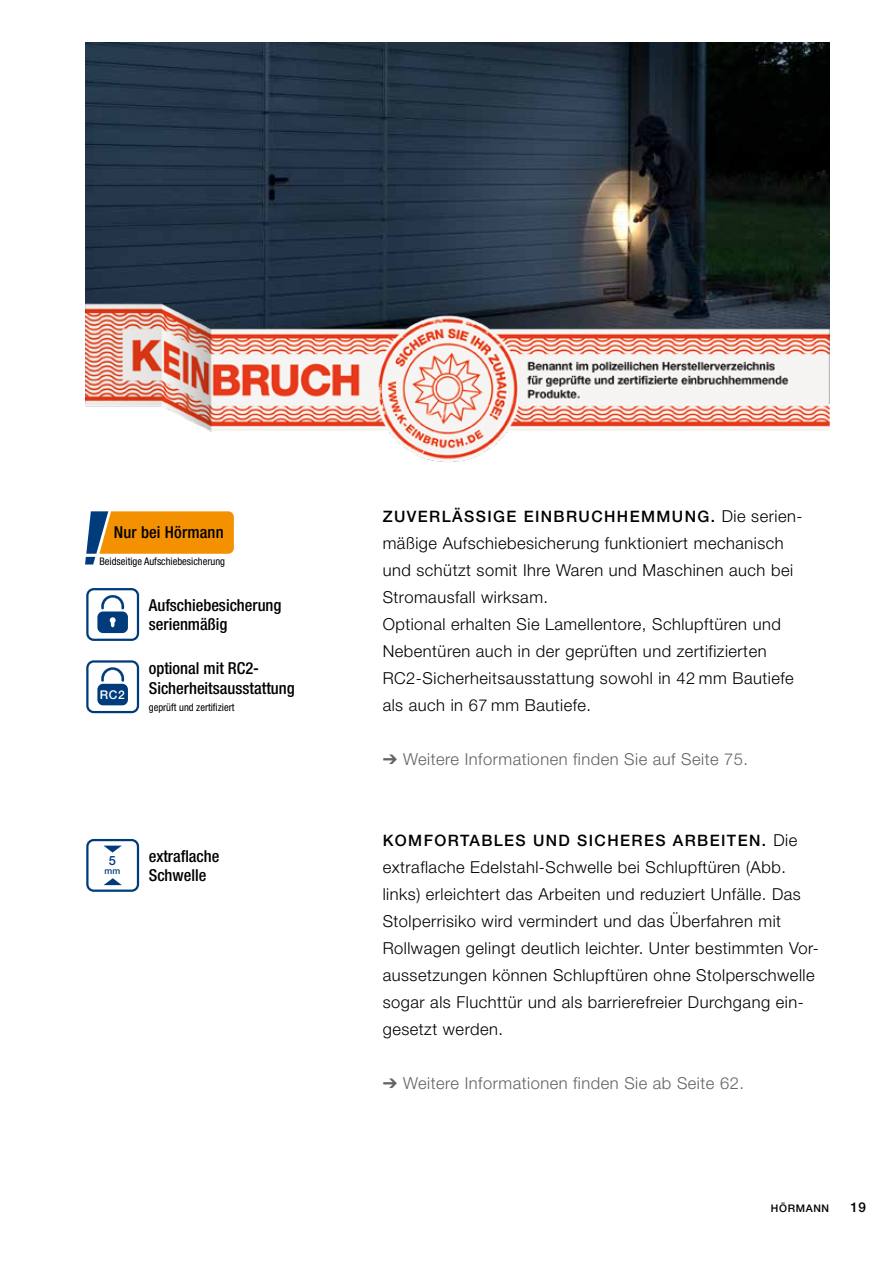
<style>
.page{position:relative;width:893px;height:1263px;background:#fff}
.page>*{position:absolute;margin:0;border:0;box-sizing:border-box;transform-origin:0 0}
.t1{font:300 16.5px/27px "Hoermann Helvetica Neue";letter-spacing:.03em;color:#000}
.t2{font:500 condensed 16.5px/19.5px "Hoermann Helvetica Neue";color:#000}
.t3{font:300 16.5px "Hoermann Helvetica Neue";letter-spacing:.03em;color:#626261}
.t4{font:500 15.75px "Hoermann Helvetica Neue";letter-spacing:.09em;color:#000}
.t5{font:500 13.5px "Hoermann Helvetica Neue";color:#000}
.t6{font:500 12.75px "Hoermann Helvetica Neue";color:#003b7c}
.t7{font:500 12px "Hoermann Helvetica Neue";color:#fff}
.t8{font:condensed 10.5px "Hoermann Helvetica Neue";color:#000}
.t9{font:500 10.5px "Hoermann Helvetica Neue";letter-spacing:.06em;color:#000}
.t10{font:500 9px "Hoermann Helvetica Neue";color:#003b7c}
.s1{font-weight:300;font-size:16.5px}
</style>
<div class="page">
<img style="left:85px;top:43px;width:744px;height:259px">
<img style="left:85px;top:302px;width:744px;height:160px">
<div style="left:86px;top:588px;width:53px;height:53px;border:2px solid #003b7c;border-radius:6px"></div>
<div style="left:97px;top:611px;width:31px;height:22px;background:#003b7c;border-radius:6px"></div>
<svg style="left:101px;top:595px;width:23px;height:14px"></svg>
<svg style="left:110px;top:617px;width:6px;height:10px"></svg>
<div style="left:86px;top:660px;width:53px;height:53px;border:2px solid #003b7c;border-radius:6px"></div>
<div style="left:97px;top:684px;width:31px;height:21px;background:#003b7c;border-radius:6px"></div>
<svg style="left:101px;top:667px;width:23px;height:15px"></svg>
<div style="left:86px;top:839px;width:53px;height:53px;border:2px solid #003b7c;border-radius:6px"></div>
<svg style="left:104px;top:878px;width:18px;height:7px"></svg>
<svg style="left:104px;top:846px;width:18px;height:6px"></svg>
<svg style="left:85px;top:511px;width:149px;height:53px"></svg>
<p class="t2" style="left:114px;top:522px;width:111px">Nur bei Hörmann</p>
<p class="t8" style="left:99px;top:554px;width:127px">Beidseitige Aufschiebesicherung</p>
<p class="t7" style="left:100px;top:686px;width:27px">RC2</p>
<p class="t2" style="left:149px;top:594px;width:134px">Aufschiebesicherung serienmäßig</p>
<p class="t2" style="left:149px;top:658px;width:147px">optional mit RC2-<br>Sicherheitsausstattung</p>
<p class="t8" style="left:149px;top:700px;width:87px">geprüft und zertifiziert</p>
<p class="t6" style="left:109px;top:852px;width:9px">5</p>
<p class="t10" style="left:104px;top:865px;width:17px">mm</p>
<p class="t2" style="left:149px;top:845px;width:72px">extraflache<br>Schwelle</p>
<p class="t4" style="left:383px;top:505px;width:421px">ZUVERLÄSSIGE EINBRUCHHEMMUNG. <span class="s1">Die serien-</span></p>
<p class="t1" style="left:383px;top:529px;width:413px">mäßige Aufschiebesicherung funktioniert mechanisch und schützt somit Ihre Waren und Maschinen auch bei Stromausfall wirksam.<br>Optional erhalten Sie Lamellentore, Schlupftüren und Nebentüren auch in der geprüften und zertifizierten RC2-Sicherheitsausstattung sowohl in 42 mm Bautiefe als auch in 67 mm Bautiefe.</p>
<p class="t3" style="left:383px;top:748px;width:367px">➔ Weitere Informationen finden Sie auf Seite 75.</p>
<p class="t4" style="left:383px;top:829px;width:416px">KOMFORTABLES UND SICHERES ARBEITEN. <span class="s1">Die</span></p>
<p class="t1" style="left:383px;top:853px;width:438px">extraflache Edelstahl-Schwelle bei Schlupftüren (Abb. links) erleichtert das Arbeiten und reduziert Unfälle. Das Stolperrisiko wird vermindert und das Überfahren mit Rollwagen gelingt deutlich leichter. Unter bestimmten Vor&shy;aussetzungen können Schlupftüren ohne Stolperschwelle sogar als Fluchttür und als barrierefreier Durchgang ein&shy;gesetzt werden.</p>
<p class="t3" style="left:383px;top:1072px;width:363px">➔ Weitere Informationen finden Sie ab Seite 62.</p>
<p class="t9" style="left:771px;top:1201px;width:60px">HÖRMANN</p>
<p class="t5" style="left:850px;top:1198px;width:17px">19</p>
</div>
